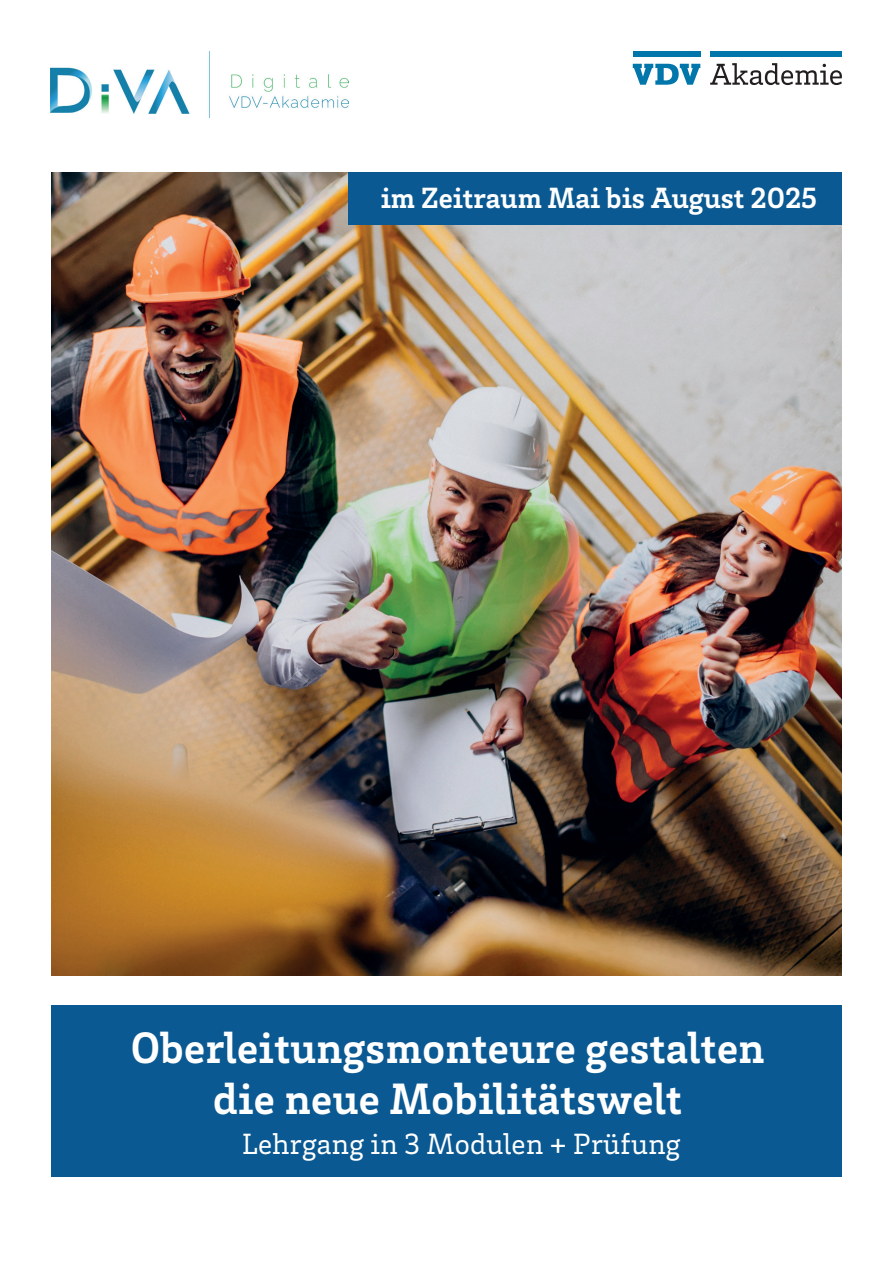
<style>
.page{position:relative;width:893px;height:1263px;background:#fff}
.page>*{position:absolute;margin:0;border:0;box-sizing:border-box;transform-origin:0 0}
.t1{font:700 45px/51px "VDV Brix Slab";letter-spacing:.01em;color:#fff;text-align:center}
.t2{font:700 30px "VDV Brix Slab";color:#fff}
.t3{font:30px "VDV Brix Slab";letter-spacing:.01em;color:#fff}
</style>
<div class="page">
<img style="left:51px;top:172px;width:791px;height:804px">
<svg style="left:710px;top:63px;width:132px;height:22px"></svg>
<div style="left:711px;top:51px;width:131px;height:5px;background:#0076ab"></div>
<svg style="left:633px;top:64px;width:67px;height:21px"></svg>
<div style="left:633px;top:51px;width:67px;height:5px;background:#0076ab"></div>
<img style="left:51px;top:51px;width:297px;height:66px">
<div style="left:51px;top:1005px;width:791px;height:171px;background:#0a5992"></div>
<div style="left:348px;top:172px;width:494px;height:52px;background:#0a5992"></div>
<p class="t2" style="left:381px;top:178px;width:438px">im Zeitraum Mai bis August 2025</p>
<p class="t1" style="left:131px;top:1020px;width:635px">Oberleitungsmonteure gestalten die neue Mobilitätswelt</p>
<p class="t3" style="left:242px;top:1124px;width:440px">Lehrgang in 3 Modulen + Prüfung</p>
</div>
